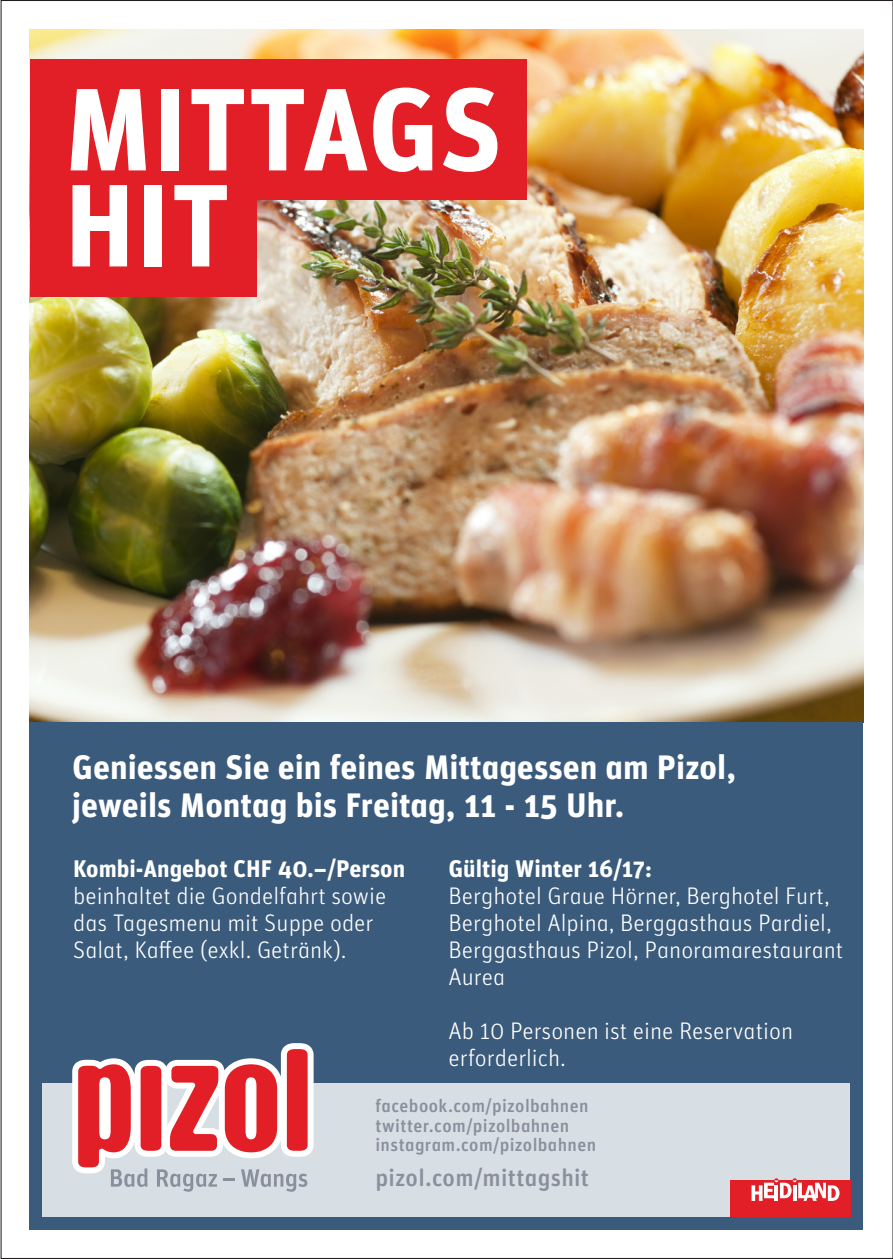
<style>
.page{position:relative;width:893px;height:1259px;background:#fff}
.page>*{position:absolute;margin:0;border:0;box-sizing:border-box;transform-origin:0 0}
.t1{font:117px "Unit Bold Alternate";color:#fff}
.t2{font:33.9px/38.1px "Unit Bold Alternate";color:#fff}
.t3{font:24px/27px "Unit Light Alternate";color:#fff}
.t4{font:24px "Unit Bold Alternate";color:#fff}
.lauftext_9_5{font:24px "Unit Medium Alternate";letter-spacing:.01em;color:#8a8f9d}
.lauftext_9_5-2{font:18px "Unit Medium Alternate";letter-spacing:.02em;color:#8a8f9d}
</style>
<div class="page">
<img style="left:30px;top:30px;width:833px;height:692px">
<div style="left:30px;top:722px;width:833px;height:507px;background:#3a5b7b"></div>
<div style="left:30px;top:60px;width:496px;height:140px;background:#e21f26"></div>
<div style="left:43px;top:1082px;width:807px;height:134px;background:#d7dee4"></div>
<svg style="left:72px;top:1043px;width:242px;height:148px"></svg>
<div style="left:730px;top:1180px;width:120px;height:36px;background:#e21f26"></div>
<svg style="left:751px;top:1178px;width:88px;height:23px"></svg>
<div style="left:30px;top:156px;width:227px;height:140px;background:#e21f26"></div>
<p class="t1" style="left:64px;top:57px;width:440px">MITTAGS</p>
<p class="t1" style="left:64px;top:153px;width:168px">HIT</p>
<p class="t2" style="left:72px;top:748px;width:666px">Geniessen Sie ein feines Mittagessen am Pizol, jeweils Montag bis Freitag, 11 - 15 Uhr.</p>
<p class="t4" style="left:73px;top:853px;width:333px">Kombi-Angebot CHF 40.–/Person</p>
<p class="t3" style="left:73px;top:881px;width:315px">beinhaltet die Gondelfahrt sowie</p>
<p class="t3" style="left:73px;top:908px;width:302px">das Tagesmenu mit Suppe oder<br>Salat, Kaffee (exkl. Getränk).</p>
<p class="t4" style="left:449px;top:853px;width:205px">Gültig Winter 16/17:</p>
<p class="t3" style="left:449px;top:881px;width:396px">Berghotel Graue Hörner, Berghotel Furt, Berghotel Alpina, Berggasthaus Pardiel, Berggasthaus Pizol, Panoramarestaurant Aurea</p>
<p class="t3" style="left:449px;top:1016px;width:346px">Ab 10 Personen ist eine Reservation erforderlich.</p>
<p class="lauftext_9_5-2" style="left:375px;top:1095px;width:214px">facebook.com/pizolbahnen</p>
<p class="lauftext_9_5-2" style="left:375px;top:1114px;width:195px">twitter.com/pizolbahnen</p>
<p class="lauftext_9_5-2" style="left:375px;top:1134px;width:222px">instagram.com/pizolbahnen</p>
<p class="lauftext_9_5" style="left:375px;top:1162px;width:215px">pizol.com/mittagshit</p>
</div>
